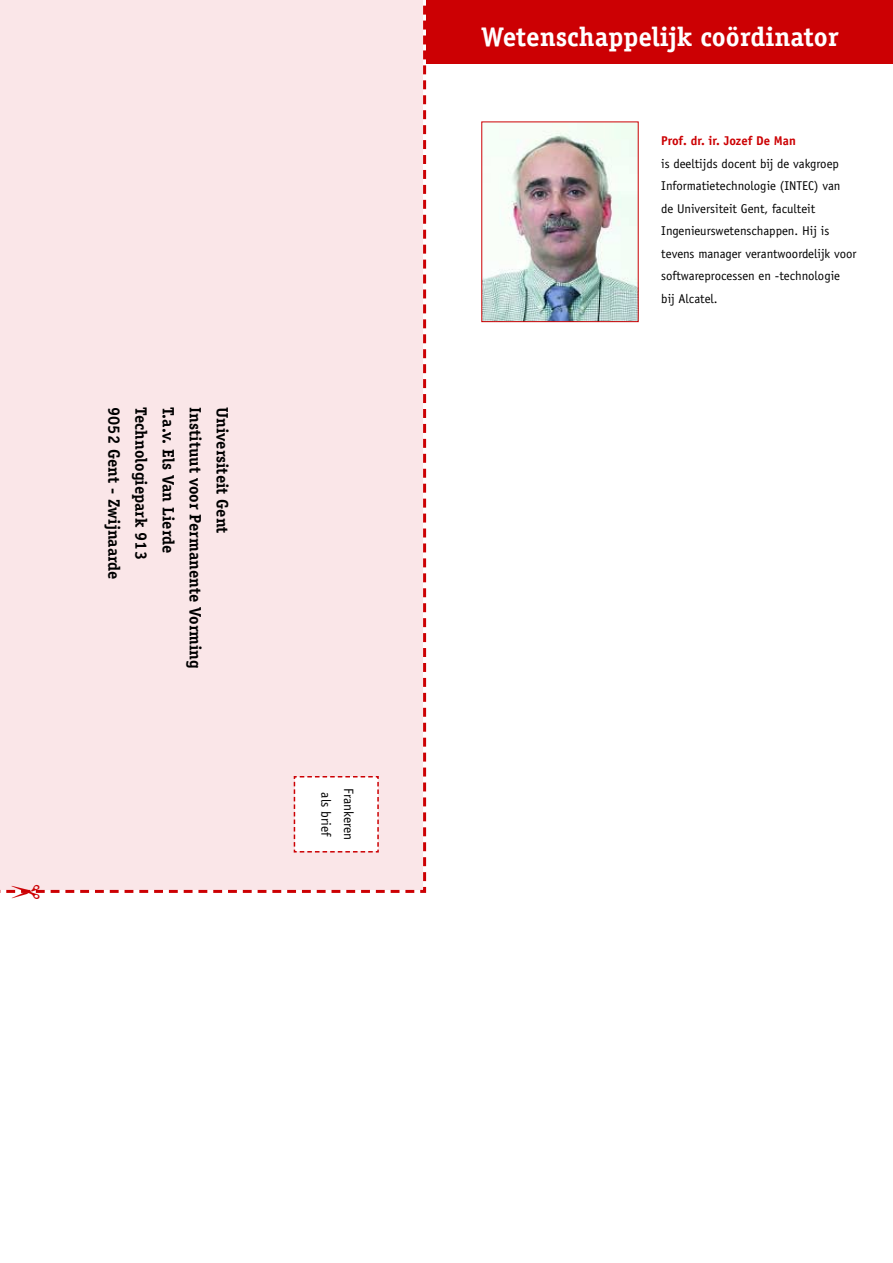
<style>
.page{position:relative;width:893px;height:1263px;background:#fff}
.page>*{position:absolute;margin:0;border:0;box-sizing:border-box;transform-origin:0 0}
.t1{font:700 27px "Officina Serif";color:#fff}
.t2{font:700 16.5px "Officina Serif";color:#000}
.t3{font:13.5px/22.5px "Officina Sans";color:#000;text-align:center}
.t4{font:12.75px/22.5px "Officina Sans";color:#000}
.t5{font:700 12.75px "Officina Sans";color:#cc0003}
</style>
<div class="page">
<div style="left:426px;top:0;width:466px;height:64px;background:#cc0003"></div>
<img style="left:483px;top:124px;width:153px;height:196px">
<div style="left:0;top:0;width:427px;height:893px;background:#fae6e8"></div>
<p class="t2" style="left:120px;top:407px;width:174px;rotate:90deg">9052 Gent - Zwijnaarde</p>
<p class="t2" style="left:147px;top:407px;width:154px;rotate:90deg">Technologiepark 913</p>
<p class="t2" style="left:174px;top:407px;width:148px;rotate:90deg">T.a.v. Els Van Lierde</p>
<p class="t2" style="left:201px;top:407px;width:263px;rotate:90deg">Instituut voor Permanente Vorming</p>
<p class="t2" style="left:228px;top:407px;width:128px;rotate:90deg">Universiteit Gent</p>
<p class="t3" style="left:359px;top:788px;width:54px;rotate:90deg">Frankeren als brief</p>
<h1 class="t1" style="left:481px;top:27px;width:359px">Wetenschappelijk coördinator</h1>
<p class="t5" style="left:661px;top:136px;width:136px">Prof. dr. ir. Jozef De Man</p>
<p class="t4" style="left:661px;top:153px;width:197px">is deeltijds docent bij de vakgroep<br>Informatietechnologie (INTEC) van<br>de Universiteit Gent, faculteit<br>Ingenieurswetenschappen. Hij is tevens manager verantwoordelijk voor softwareprocessen en -technologie bij Alcatel.</p>
</div>
